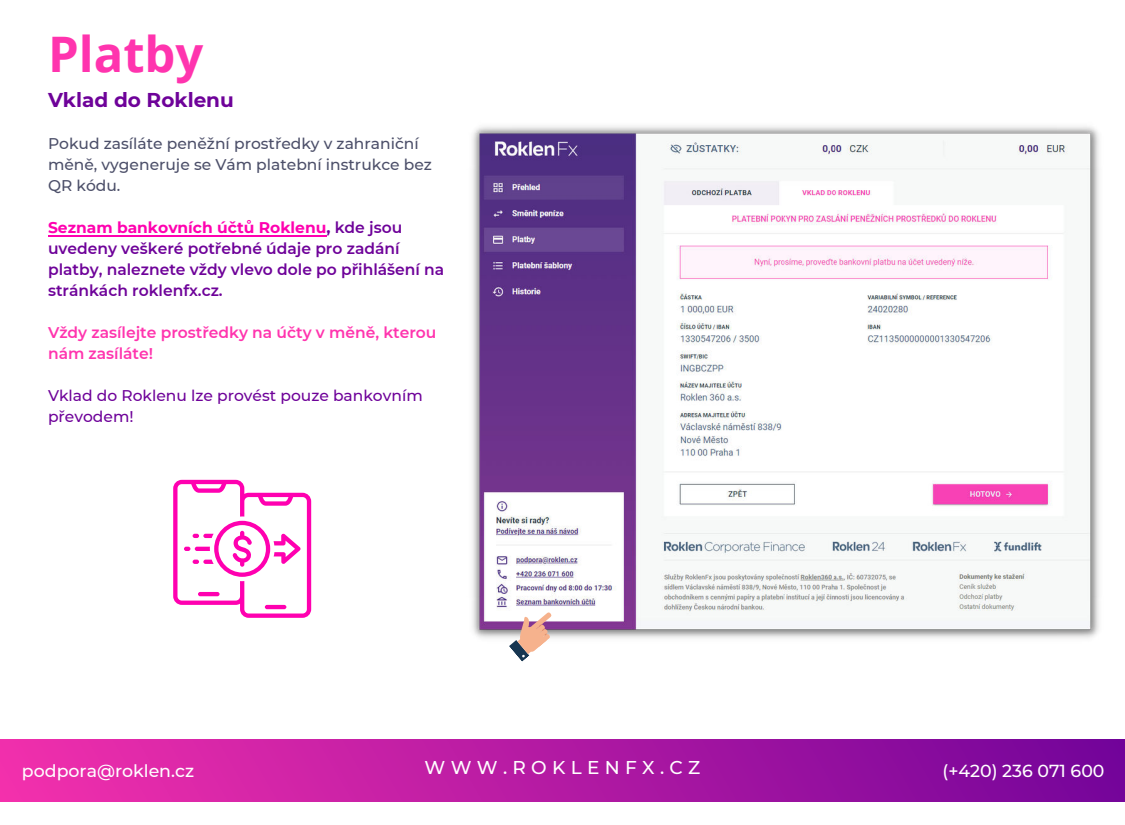
<style>
.page{position:relative;width:1125px;height:825px;background:#fff}
.page>*{position:absolute;margin:0;border:0;box-sizing:border-box;transform-origin:0 0}
.t1{font:700 49px "Open Sans";color:#ff34ae}
.t2{font:700 20px "Montserrat";color:#6e0299}
.t3{font:500 18.5px "Montserrat";letter-spacing:.29em;color:#fff}
.t4{font:500 17.4px "Montserrat";color:#fff}
.t5{font:600 15.5px/21px "Montserrat";color:#6e0299}
.t6{font:500 15.5px/21px "Montserrat";color:#4c4f69}
.t7{font:600 15.5px/21px "Montserrat";color:#ff34ae}
.t8{font:500 15.5px/21px "Montserrat";color:#6e0299}
.s1{font-weight:700;color:#ff00b0}
.s2{font-weight:700}
</style>
<div class="page">
<img style="left:472px;top:126px;width:628px;height:512px">
<div style="left:0;top:740px;width:1125px;height:61px;background:linear-gradient(to right,#f230ac,#73049a)"></div>
<svg style="left:509px;top:612px;width:43px;height:50px"></svg>
<svg style="left:173px;top:480px;width:138px;height:138px"></svg>
<hr style="left:48px;top:235px;width:278px;height:1px;background:#ff00b0">
<h1 class="t1" style="left:48px;top:19px;width:157px">Platby</h1>
<p class="t2" style="left:48px;top:86px;width:187px">Vklad do Roklenu</p>
<p class="t6" style="left:48px;top:133px;width:385px">Pokud zasíláte peněžní prostředky v zahraniční měně, vygeneruje se Vám platební instrukce bez<br>QR kódu.</p>
<p class="t5" style="left:48px;top:217px;width:398px"><span class="s1">Seznam bankovních účtů Roklenu</span><span class="s2">,</span> kde jsou uvedeny veškeré potřebné údaje pro zadání platby, naleznete vždy vlevo dole po přihlášení na stránkách roklenfx.cz.</p>
<p class="t7" style="left:48px;top:322px;width:390px">Vždy zasílejte prostředky na účty v měně, kterou nám zasíláte!</p>
<p class="t8" style="left:48px;top:385px;width:376px">Vklad do Roklenu lze provést pouze bankovním převodem!</p>
<p class="t4" style="left:22px;top:759px;width:174px">podpora@roklen.cz</p>
<p class="t3" style="left:425px;top:755px;width:277px">WWW.ROKLENFX.CZ</p>
<p class="t4" style="left:943px;top:759px;width:163px">(+420) 236 071 600</p>
</div>
